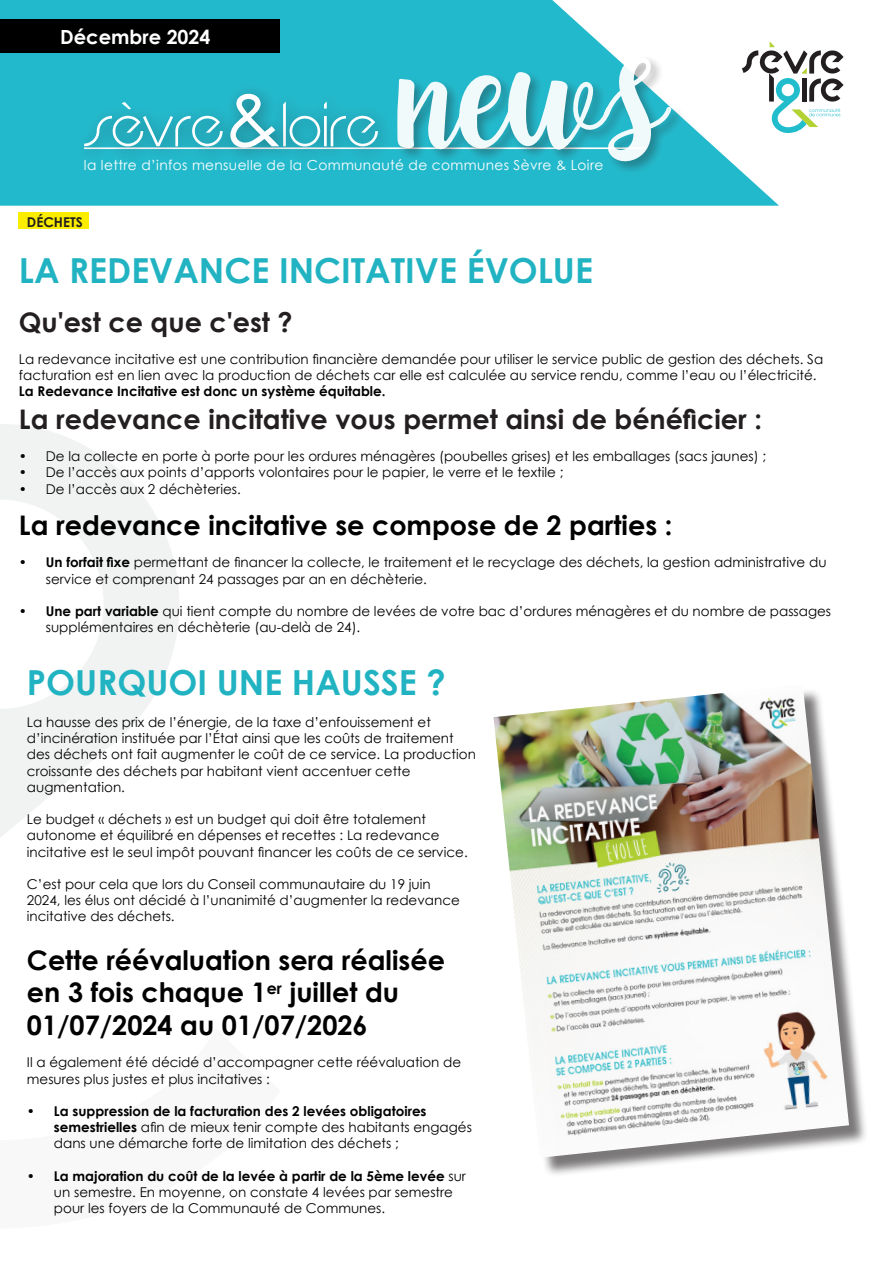
<style>
.page{position:relative;width:893px;height:1263px;background:#fff}
.page>*{position:absolute;margin:0;border:0;box-sizing:border-box;transform-origin:0 0}
.t1{font:700 34.5px "Century Gothic";color:#21b3c2}
.t2{font:700 27px/32.4px "Century Gothic";color:#000}
.t3{font:700 27px "Century Gothic";color:#231f20}
.t4{font:700 19.5px "Century Gothic";color:#fff}
.t5{font:13.8px "Century Gothic";letter-spacing:.025em;color:#fff}
.t6{font:13.5px/16.2px "Century Gothic";color:#000}
.t7{font:700 13.5px "Century Gothic";color:#000}
.Text_Kopfzeile_Fußzeile___Zentriert_ausr{font:700 13.5px "Century Gothic";color:#231f20}
.s1{font-weight:700}
</style>
<div class="page">
<div style="left:19px;top:213px;width:70px;height:16px;background:#faed00"></div>
<svg style="left:0;top:424px;width:179px;height:414px"></svg>
<svg style="left:0;top:0;width:779px;height:206px;fill:#23b9cc"></svg>
<svg style="left:742px;top:41px;width:102px;height:92px"></svg>
<div style="left:0;top:19px;width:280px;height:34px;background:#000001"></div>
<hr style="left:84px;top:147px;width:562px;height:2px;background:#fff">
<div style="left:395px;top:55px;width:290px;height:120px;background:#231f20;opacity:.36"></div>
<svg style="left:397px;top:50px;width:275px;height:121px"></svg>
<div style="left:272px;top:93px;width:122px;height:70px;background:#23b7c9"></div>
<div style="left:220px;top:83px;width:74px;height:82px;background:#231f20;opacity:.47"></div>
<svg style="left:230px;top:94px;width:148px;height:54px"></svg>
<div style="left:74px;top:105px;width:165px;height:58px;background:#231f20;opacity:.47"></div>
<svg style="left:84px;top:116px;width:139px;height:30px;background:#51becb"></svg>
<svg style="left:122px;top:102px;width:9px;height:7px"></svg>
<div style="left:497px;top:688px;width:371px;height:489px;background:#231f20;opacity:.6"></div>
<img style="left:493px;top:688px;width:356px;height:470px">
<p class="t4" style="left:60px;top:22px;width:152px">Décembre 2024</p>
<p class="t5" style="left:84px;top:155px;width:521px">la lettre d’infos mensuelle de la Communauté de communes Sèvre &amp; Loire</p>
<p class="Text_Kopfzeile_Fußzeile___Zentriert_ausr" style="left:27px;top:211px;width:57px">DÉCHETS</p>
<p class="t1" style="left:19px;top:244px;width:576px">LA REDEVANCE INCITATIVE ÉVOLUE</p>
<p class="t3" style="left:19px;top:301px;width:275px">Qu'est ce que c'est ?</p>
<p class="t6" style="left:19px;top:351px;width:806px">La redevance incitative est une contribution financière demandée pour utiliser le service public de gestion des déchets. Sa facturation est en lien avec la production de déchets car elle est calculée au service rendu, comme l’eau ou l’électricité.</p>
<p class="t7" style="left:19px;top:381px;width:368px">La Redevance Incitative est donc un système équitable.</p>
<p class="t3" style="left:19px;top:399px;width:745px">La redevance incitative vous permet ainsi de bénéficier :</p>
<p class="t6" style="left:19px;top:448px;width:749px">• De la collecte en porte à porte pour les ordures ménagères (poubelles grises) et les emballages (sacs jaunes) ;</p>
<p class="t6" style="left:19px;top:464px;width:546px">• De l’accès aux points d’apports volontaires pour le papier, le verre et le textile ;</p>
<p class="t6" style="left:19px;top:480px;width:223px">• De l’accès aux 2 déchèteries.</p>
<p class="t2" style="left:19px;top:508px;width:655px">La redevance incitative se compose de 2 parties :</p>
<p class="t6" style="left:46px;top:554px;width:782px;text-indent:-27px"><span class="s1">• Un forfait fixe</span> permettant de financer la collecte, le traitement et le recyclage des déchets, la gestion administrative du service et comprenant 24 passages par an en déchèterie.</p>
<p class="t6" style="left:46px;top:603px;width:787px;text-indent:-27px"><span class="s1">• Une part variable</span> qui tient compte du nombre de levées de votre bac d’ordures ménagères et du nombre de passages supplémentaires en déchèterie (au-delà de 24).</p>
<p class="t1" style="left:27px;top:656px;width:420px">POURQUOI UNE HAUSSE ?</p>
<p class="t6" style="left:27px;top:714px;width:450px">La hausse des prix de l’énergie, de la taxe d’enfouissement et d’incinération instituée par l’État ainsi que les coûts de traitement des déchets ont fait augmenter le coût de ce service. La production croissante des déchets par habitant vient accentuer cette augmentation.</p>
<p class="t6" style="left:27px;top:811px;width:442px">Le budget « déchets » est un budget qui doit être totalement autonome et équilibré en dépenses et recettes : La redevance incitative est le seul impôt pouvant financer les coûts de ce service.</p>
<p class="t6" style="left:27px;top:876px;width:434px">C’est pour cela que lors du Conseil communautaire du 19 juin<br>2024, les élus ont décidé à l’unanimité d’augmenter la redevance incitative des déchets.</p>
<p class="t2" style="left:27px;top:943px;width:419px">Cette réévaluation sera réalisée en 3 fois chaque 1<sup>er</sup> juillet du<br>01/07/2024 au 01/07/2026</p>
<p class="t6" style="left:27px;top:1054px;width:436px">Il a également été décidé d’accompagner cette réévaluation de mesures plus justes et plus incitatives :</p>
<p class="t6" style="left:54px;top:1103px;width:419px;text-indent:-27px"><span class="s1">• La suppression de la facturation des 2 levées obligatoires semestrielles</span> afin de mieux tenir compte des habitants engagés dans une démarche forte de limitation des déchets ;</p>
<p class="t6" style="left:54px;top:1167px;width:413px;text-indent:-27px"><span class="s1">• La majoration du coût de la levée à partir de la 5ème levée</span> sur un semestre. En moyenne, on constate 4 levées par semestre pour les foyers de la Communauté de Communes.</p>
</div>
